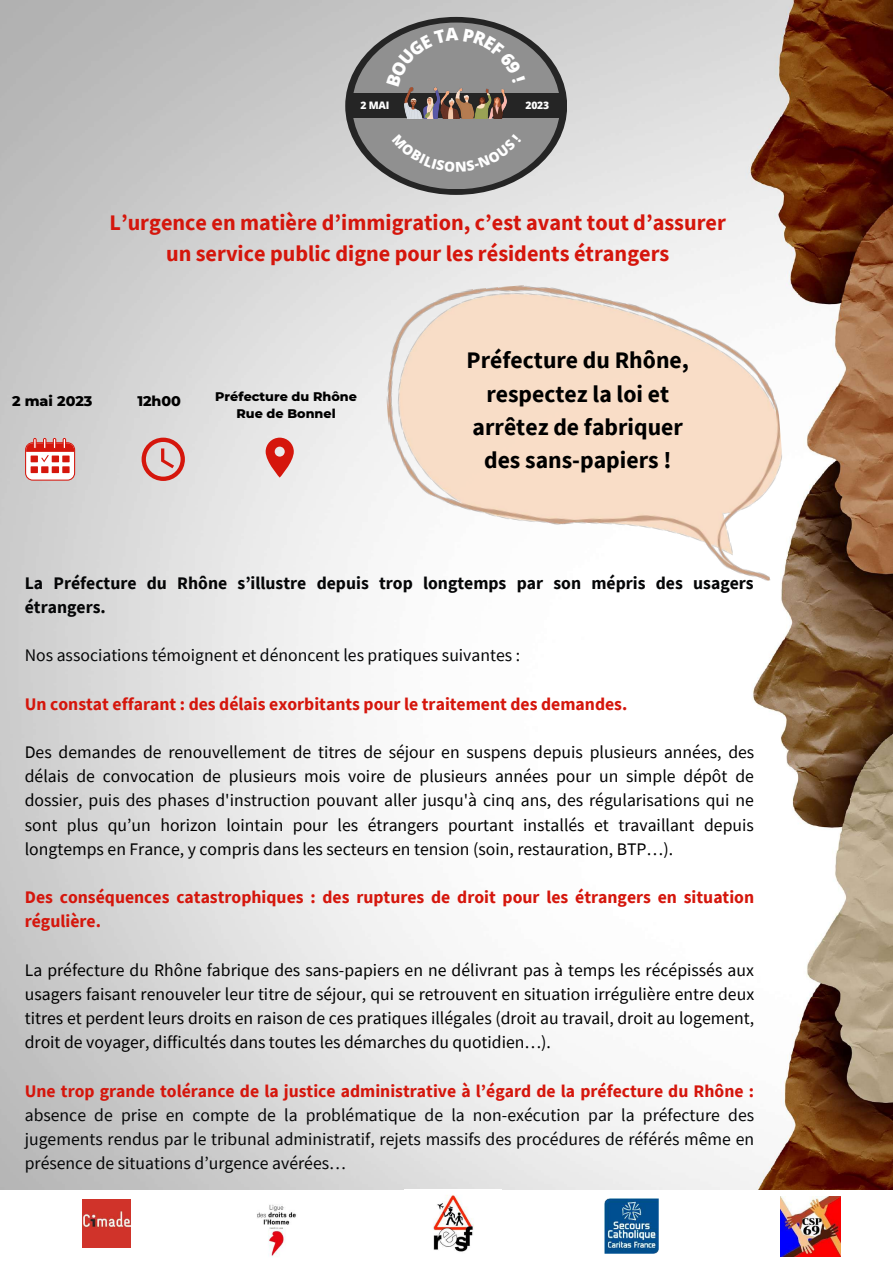
<style>
.page{position:relative;width:893px;height:1263px;background:#fff}
.page>*{position:absolute;margin:0;border:0;box-sizing:border-box;transform-origin:0 0}
.t1{font:700 23.7px/33.2px "Source Sans Pro";color:#000;text-align:center}
.t2{font:700 22.2px/30.9px "Source Sans Pro";color:#d5160c;text-align:center}
.t3{font:17.7px/24.2px "Source Sans Pro";color:#000;text-align:justify}
.t4{font:17.7px/24.2px "Source Sans Pro";color:#050607;text-align:justify}
.t5{font:700 17.7px/24.2px "Source Sans Pro";color:#d5160c}
.t6{font:700 17.7px/24.2px "Source Sans Pro";color:#050607}
.t7{font:800 14.25px "Montserrat";color:#000}
.t8{font:800 12.75px/17.4px "Montserrat";color:#000;text-align:center}
.t9{font:800 10.35px "Open Sans";letter-spacing:-.025em;color:#fff}
</style>
<div class="page">
<img style="left:0;top:0;width:893px;height:1190px">
<img style="left:83px;top:1199px;width:47px;height:48px">
<img style="left:257px;top:1204px;width:39px;height:53px">
<img style="left:433px;top:1195px;width:41px;height:57px">
<img style="left:605px;top:1199px;width:53px;height:55px">
<img style="left:781px;top:1197px;width:59px;height:59px">
<div style="left:345px;top:17px;width:222px;height:178px;background:#252525;border-radius:50%"></div>
<div style="left:352px;top:23px;width:208px;height:166px;background:#909090;border-radius:50%"></div>
<div style="left:349px;top:94px;width:214px;height:24px;background:#252525"></div>
<img style="left:405px;top:87px;width:101px;height:31px">
<img style="left:378px;top:266px;width:414px;height:344px">
<svg style="left:25px;top:438px;width:50px;height:43px"></svg>
<svg style="left:266px;top:438px;width:28px;height:40px"></svg>
<svg style="left:142px;top:438px;width:43px;height:43px;background:#d99b98"></svg>
<svg style="left:386px;top:27px;width:139px;height:18px"></svg>
<p class="t9" style="left:360px;top:98px;width:30px">2 MAI</p>
<p class="t9" style="left:525px;top:98px;width:25px">2023</p>
<p class="t2" style="left:109px;top:206px;width:618px">L’urgence en matière d’immigration, c’est avant tout d’assurer un service public digne pour les résidents étrangers</p>
<p class="t7" style="left:12px;top:392px;width:82px">2 mai 2023</p>
<p class="t7" style="left:137px;top:392px;width:45px">12h00</p>
<p class="t8" style="left:215px;top:387px;width:143px">Préfecture du Rhône<br>Rue de Bonnel</p>
<h1 class="t1" style="left:466px;top:343px;width:224px">Préfecture du Rhône, respectez la loi et arrêtez de fabriquer des sans-papiers !</h1>
<p class="t6" style="left:25px;top:570px;width:730px">La Préfecture du Rhône s’illustre depuis trop longtemps par son mépris des usagers étrangers.</p>
<p class="t4" style="left:25px;top:643px;width:497px">Nos associations témoignent et dénoncent les pratiques suivantes :</p>
<p class="t5" style="left:25px;top:691px;width:604px">Un constat effarant : des délais exorbitants pour le traitement des demandes.</p>
<p class="t3" style="left:25px;top:740px;width:731px">Des demandes de renouvellement de titres de séjour en suspens depuis plusieurs années, des délais de convocation de plusieurs mois voire de plusieurs années pour un simple dépôt de dossier, puis des phases d'instruction pouvant aller jusqu'à cinq ans, des régularisations qui ne sont plus qu’un horizon lointain pour les étrangers pourtant installés et travaillant depuis longtemps en France, y compris dans les secteurs en tension (soin, restauration, BTP…).</p>
<p class="t5" style="left:25px;top:885px;width:731px">Des conséquences catastrophiques : des ruptures de droit pour les étrangers en situation régulière.</p>
<p class="t3" style="left:25px;top:957px;width:731px">La préfecture du Rhône fabrique des sans-papiers en ne délivrant pas à temps les récépissés aux usagers faisant renouveler leur titre de séjour, qui se retrouvent en situation irrégulière entre deux titres et perdent leurs droits en raison de ces pratiques illégales (droit au travail, droit au logement, droit de voyager, difficultés dans toutes les démarches du quotidien…).</p>
<p class="t5" style="left:25px;top:1078px;width:731px">Une trop grande tolérance de la justice administrative à l’égard de la préfecture du Rhône :</p>
<p class="t4" style="left:25px;top:1102px;width:731px">absence de prise en compte de la problématique de la non-exécution par la préfecture des jugements rendus par le tribunal administratif, rejets massifs des procédures de référés même en présence de situations d’urgence avérées…</p>
</div>
